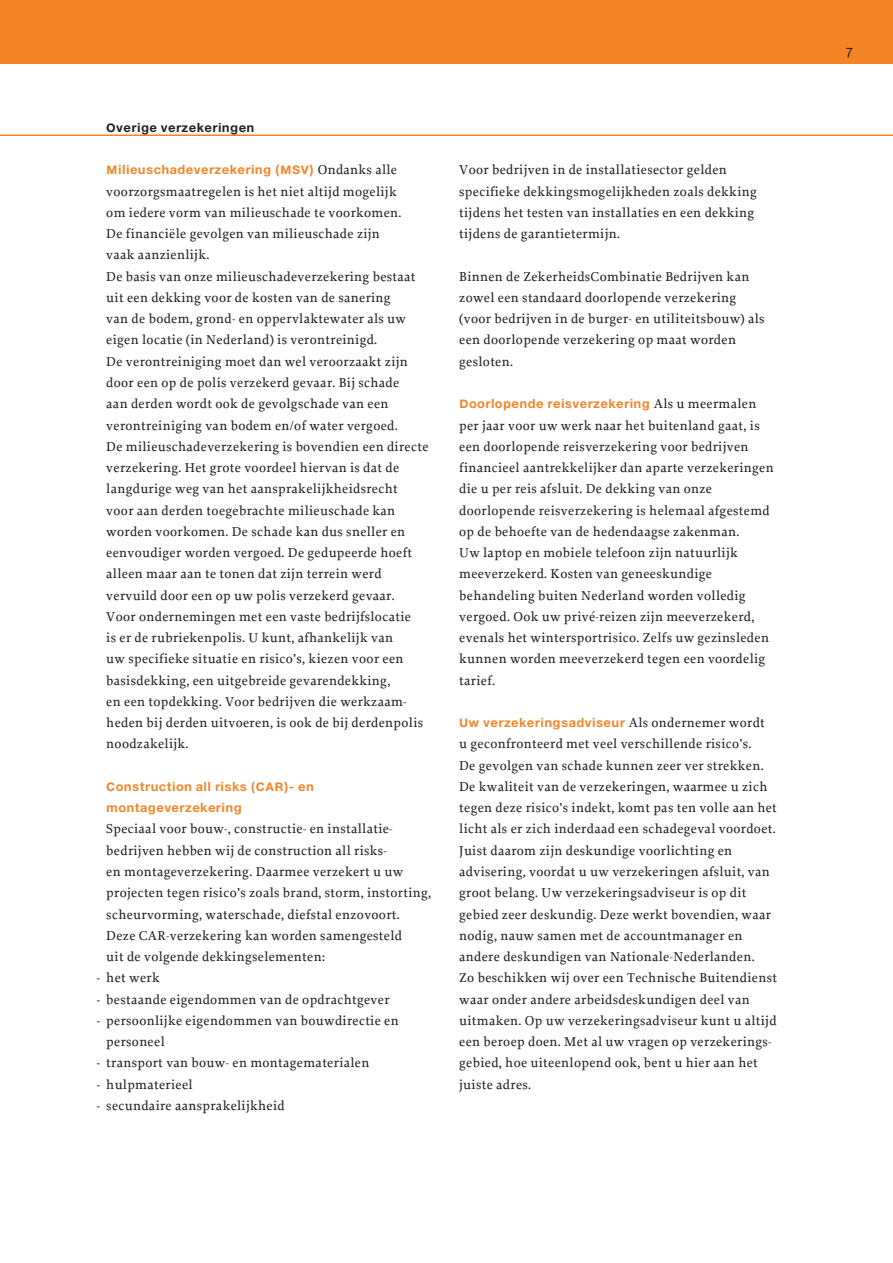
<style>
.page{position:relative;width:893px;height:1263px;background:#fff}
.page>*{position:absolute;margin:0;border:0;box-sizing:border-box;transform-origin:0 0}
.t1{font:500 13.5px/21.3px "NN Serif";letter-spacing:.025em;color:#231f20}
.t2{font:500 13.5px "NN Sans";color:#231f20}
.t3{font:700 12.75px/21.3px "NN Sans";letter-spacing:.03em;color:#f58427}
.t4{font:700 12.75px "NN Sans";letter-spacing:.03em;color:#231f20}
.s1{font-family:"NN Serif";font-weight:500;font-size:13.5px;color:#231f20}
.s2{font-weight:700}
</style>
<div class="page">
<div style="left:0;top:0;width:893px;height:64px;background:#f58427"></div>
<hr style="left:0;top:135px;width:893px;height:1px;background:#f58427">
<p class="t4" style="left:106px;top:120px;width:150px">Overige verzekeringen</p>
<p class="t3" style="left:106px;top:159px;width:292px">Milieuschadeverzekering (MSV) <span class="s1">Ondanks alle</span></p>
<p class="t1" style="left:106px;top:180px;width:324px">voorzorgsmaatregelen is het niet altijd mogelijk<br>om iedere vorm van milieuschade te voorkomen.<br>De financiële gevolgen van milieuschade zijn<br>vaak aanzienlijk.<br>De basis van onze milieuschadeverzekering bestaat uit een dekking voor de kosten van de sanering<br>van de bodem, grond- en oppervlaktewater als uw eigen locatie (in Nederland) is verontreinigd.<br>De verontreiniging moet dan wel veroorzaakt zijn door een op de polis verzekerd gevaar. Bij schade<br>aan derden wordt ook de gevolgschade van een verontreiniging van bodem en/of water vergoed.<br>De milieuschadeverzekering is bovendien een directe verzekering. Het grote voordeel hiervan is dat de langdurige weg van het aansprakelijkheidsrecht<br>voor aan derden toegebrachte milieuschade kan worden voorkomen. De schade kan dus sneller en eenvoudiger worden vergoed. De gedupeerde hoeft alleen maar aan te tonen dat zijn terrein werd vervuild door een op uw polis verzekerd gevaar.<br>Voor ondernemingen met een vaste bedrijfslocatie<br>is er de rubriekenpolis. U kunt, afhankelijk van<br>uw specifieke situatie en risico’s, kiezen voor een basisdekking, een uitgebreide gevarendekking,<br>en een topdekking. Voor bedrijven die werkzaam&shy;heden bij derden uitvoeren, is ook de bij derdenpolis noodzakelijk.</p>
<p class="t3" style="left:106px;top:776px;width:209px">Construction all risks (CAR)- en montageverzekering</p>
<p class="t1" style="left:106px;top:818px;width:326px">Speciaal voor bouw-, constructie- en installatie&shy;bedrijven hebben wij de construction all risks-<br>en montageverzekering. Daarmee verzekert u uw projecten tegen risico’s zoals brand, storm, instorting, scheurvorming, waterschade, diefstal enzovoort.<br>Deze CAR-verzekering kan worden samengesteld<br>uit de volgende dekkingselementen:</p>
<p class="t1" style="left:97px;top:967px;width:65px"><span class="s2">-</span> het werk</p>
<p class="t1" style="left:97px;top:988px;width:294px"><span class="s2">-</span> bestaande eigendommen van de opdrachtgever</p>
<p class="t1" style="left:106px;top:1009px;width:294px;text-indent:-10px"><span class="s2">-</span> persoonlijke eigendommen van bouwdirectie en personeel</p>
<p class="t1" style="left:97px;top:1052px;width:274px"><span class="s2">-</span> transport van bouw- en montagematerialen</p>
<p class="t1" style="left:97px;top:1073px;width:97px"><span class="s2">-</span> hulpmaterieel</p>
<p class="t1" style="left:97px;top:1094px;width:190px"><span class="s2">-</span> secundaire aansprakelijkheid</p>
<p class="t1" style="left:459px;top:159px;width:299px">Voor bedrijven in de installatiesector gelden specifieke dekkingsmogelijkheden zoals dekking tijdens het testen van installaties en een dekking tijdens de garantietermijn.</p>
<p class="t1" style="left:459px;top:265px;width:307px">Binnen de ZekerheidsCombinatie Bedrijven kan zowel een standaard doorlopende verzekering (voor bedrijven in de burger- en utiliteitsbouw) als een doorlopende verzekering op maat worden gesloten.</p>
<p class="t3" style="left:459px;top:393px;width:299px">Doorlopende reisverzekering <span class="s1">Als u meermalen</span></p>
<p class="t1" style="left:459px;top:414px;width:316px">per jaar voor uw werk naar het buitenland gaat, is een doorlopende reisverzekering voor bedrijven financieel aantrekkelijker dan aparte verzekeringen die u per reis afsluit. De dekking van onze doorlopende reisverzekering is helemaal afgestemd op de behoefte van de hedendaagse zakenman.<br>Uw laptop en mobiele telefoon zijn natuurlijk meeverzekerd. Kosten van geneeskundige behandeling buiten Nederland worden volledig vergoed. Ook uw privé-reizen zijn meeverzekerd, evenals het wintersportrisico. Zelfs uw gezinsleden kunnen worden meeverzekerd tegen een voordelig tarief.</p>
<p class="t3" style="left:459px;top:712px;width:307px">Uw verzekeringsadviseur <span class="s1">Als ondernemer wordt</span></p>
<p class="t1" style="left:459px;top:733px;width:319px">u geconfronteerd met veel verschillende risico’s.<br>De gevolgen van schade kunnen zeer ver strekken.<br>De kwaliteit van de verzekeringen, waarmee u zich tegen deze risico’s indekt, komt pas ten volle aan het licht als er zich inderdaad een schadegeval voordoet.<br>Juist daarom zijn deskundige voorlichting en advisering, voordat u uw verzekeringen afsluit, van groot belang. Uw verzekeringsadviseur is op dit gebied zeer deskundig. Deze werkt bovendien, waar nodig, nauw samen met de accountmanager en andere deskundigen van Nationale-Nederlanden.<br>Zo beschikken wij over een Technische Buitendienst waar onder andere arbeidsdeskundigen deel van uitmaken. Op uw verzekeringsadviseur kunt u altijd een beroep doen. Met al uw vragen op verzekerings&shy;gebied, hoe uiteenlopend ook, bent u hier aan het juiste adres.</p>
<p class="t2" style="left:845px;top:43px;width:10px">7</p>
</div>
